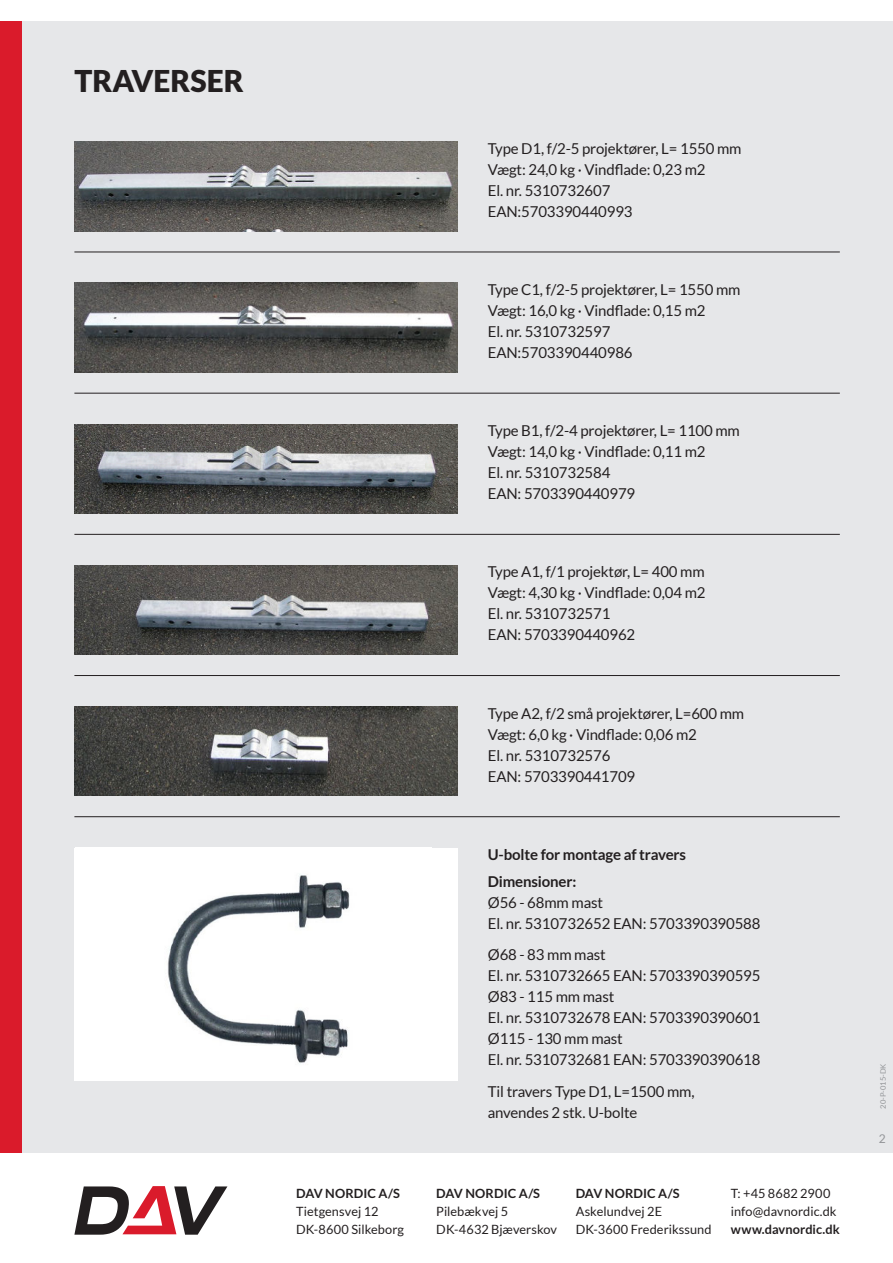
<style>
.page{position:relative;width:893px;height:1263px;background:#fff}
.page>*{position:absolute;margin:0;border:0;box-sizing:border-box;transform-origin:0 0}
.t1{font:900 30px "Lato";color:#231f20}
.t2{font:15px/21px "Lato";letter-spacing:-.01em;color:#231f20}
.t3{font:700 15px/27px "Lato";letter-spacing:-.01em;color:#231f20}
.t4{font:12.75px/18px "Lato";letter-spacing:.005em;color:#231f20}
.t5{font:700 12.75px "Lato";letter-spacing:.005em;color:#231f20}
.t6{font:12px "Lato";color:#939598}
.t7{font:7.5px "Lato";color:#939598}
</style>
<div class="page">
<svg style="left:74px;top:1186px;width:153px;height:49px"></svg>
<div style="left:0;top:21px;width:893px;height:1131px;background:#e6e7e9"></div>
<div style="left:0;top:21px;width:21px;height:1131px;background:#da1b2b"></div>
<img style="left:74px;top:142px;width:383px;height:89px">
<img style="left:74px;top:283px;width:383px;height:89px">
<img style="left:74px;top:424px;width:383px;height:89px">
<img style="left:74px;top:565px;width:383px;height:90px">
<img style="left:74px;top:706px;width:383px;height:90px">
<div style="left:74px;top:848px;width:383px;height:232px;background:#fff"></div>
<img style="left:167px;top:875px;width:183px;height:189px">
<hr style="left:74px;top:252px;width:766px;height:1px;background:#231f20">
<hr style="left:74px;top:393px;width:766px;height:1px;background:#231f20">
<hr style="left:74px;top:534px;width:766px;height:1px;background:#231f20">
<hr style="left:74px;top:675px;width:766px;height:1px;background:#231f20">
<hr style="left:74px;top:816px;width:766px;height:1px;background:#231f20">
<h1 class="t1" style="left:74px;top:64px;width:171px">TRAVERSER</h1>
<p class="t5" style="left:296px;top:1186px;width:105px">DAV NORDIC A/S</p>
<p class="t4" style="left:296px;top:1203px;width:110px">Tietgensvej 12<br>DK-8600 Silkeborg</p>
<p class="t2" style="left:488px;top:139px;width:255px">Type D1, f/2-5 projektører, L= 1550 mm<br>Vægt: 24,0 kg · Vindflade: 0,23 m2<br>El. nr. 5310732607<br>EAN:5703390440993</p>
<p class="t2" style="left:488px;top:280px;width:254px">Type C1, f/2-5 projektører, L= 1550 mm<br>Vægt: 16,0 kg · Vindflade: 0,15 m2<br>El. nr. 5310732597<br>EAN:5703390440986</p>
<p class="t2" style="left:488px;top:421px;width:254px">Type B1, f/2-4 projektører, L= 1100 mm<br>Vægt: 14,0 kg · Vindflade: 0,11 m2<br>El. nr. 5310732584<br>EAN: 5703390440979</p>
<p class="t2" style="left:488px;top:563px;width:219px">Type A1, f/1 projektør, L= 400 mm<br>Vægt: 4,30 kg · Vindflade: 0,04 m2<br>El. nr. 5310732571<br>EAN: 5703390440962</p>
<p class="t2" style="left:488px;top:704px;width:258px">Type A2, f/2 små projektører, L=600 mm<br>Vægt: 6,0 kg · Vindflade: 0,06 m2<br>El. nr. 5310732576<br>EAN: 5703390441709</p>
<p class="t3" style="left:488px;top:842px;width:200px">U-bolte for montage af travers<br>Dimensioner:</p>
<p class="t2" style="left:488px;top:892px;width:274px">Ø56 - 68mm mast<br>El. nr. 5310732652 EAN: 5703390390588</p>
<p class="t2" style="left:488px;top:944px;width:274px">Ø68 - 83 mm mast<br>El. nr. 5310732665 EAN: 5703390390595<br>Ø83 - 115 mm mast<br>El. nr. 5310732678 EAN: 5703390390601<br>Ø115 - 130 mm mast<br>El. nr. 5310732681 EAN: 5703390390618</p>
<p class="t2" style="left:488px;top:1082px;width:208px">Til travers Type D1, L=1500 mm, anvendes 2 stk. U-bolte</p>
<p class="t5" style="left:436px;top:1186px;width:105px">DAV NORDIC A/S</p>
<p class="t4" style="left:436px;top:1203px;width:122px">Pilebækvej 5<br>DK-4632 Bjæverskov</p>
<p class="t5" style="left:576px;top:1186px;width:105px">DAV NORDIC A/S</p>
<p class="t4" style="left:576px;top:1203px;width:137px">Askelundvej 2E<br>DK-3600 Frederikssund</p>
<p class="t4" style="left:731px;top:1185px;width:107px">T: +45 8682 2900 info@davnordic.dk</p>
<p class="t5" style="left:731px;top:1222px;width:110px">www.davnordic.dk</p>
<p class="t7" style="left:880px;top:1108px;width:46px;rotate:-90deg">20-P-015-DK</p>
<p class="t6" style="left:879px;top:1134px;width:8px">2</p>
</div>
